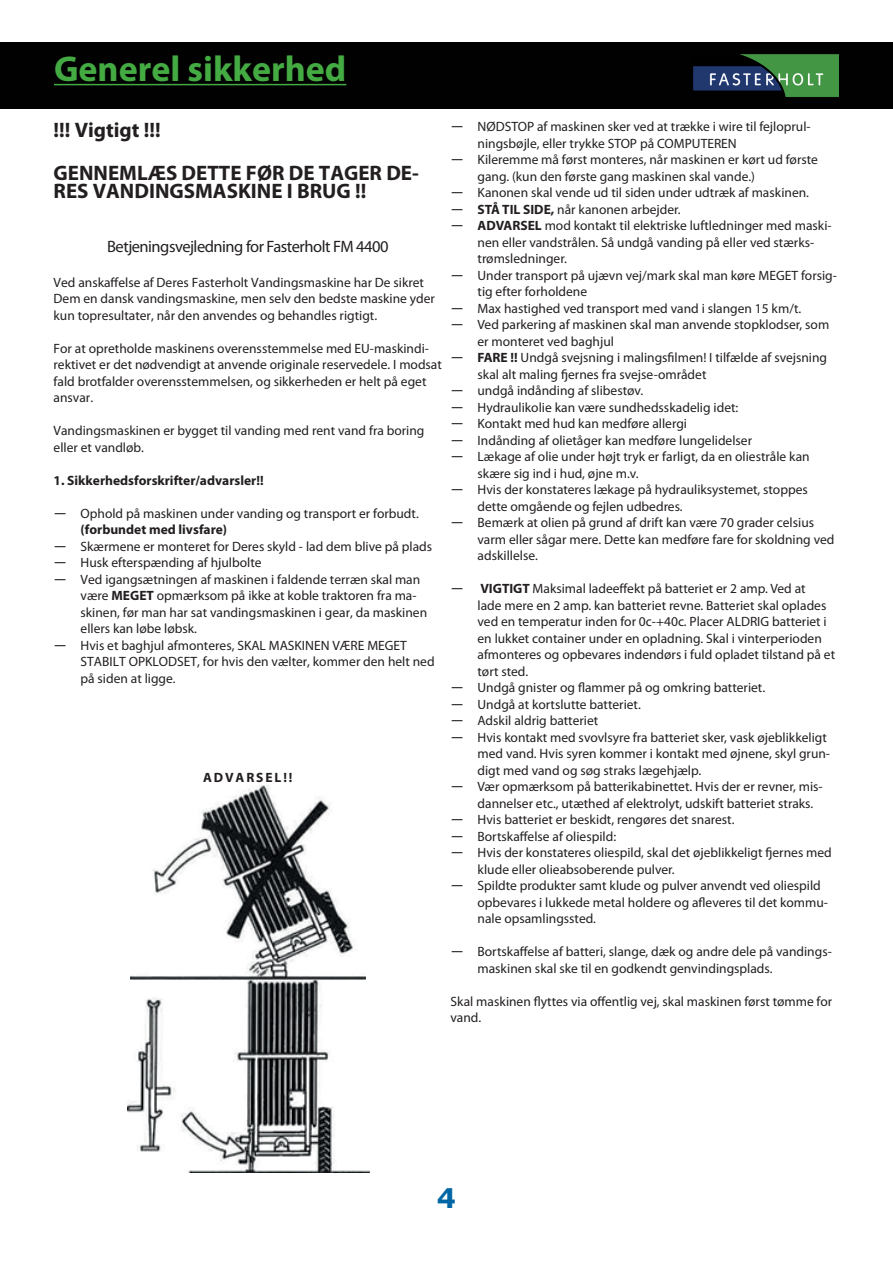
<style>
.page{position:relative;width:893px;height:1263px;background:#fff}
.page>*{position:absolute;margin:0;border:0;box-sizing:border-box;transform-origin:0 0}
.t1{font:700 36px "Myriad Pro";color:#44aa42}
.t2{font:700 27px "Verdana";color:#0065a4}
.t3{font:700 21px/43.2px "Myriad Pro";color:#231f20}
.t4{font:16.5px "Myriad Pro";letter-spacing:-.03em;color:#231f20}
.t5{font:13.5px/16.5px "Myriad Pro";color:#231f20}
.t6{font:700 13.5px "Myriad Pro";color:#231f20}
.t7{font:700 13.5px "Myriad Pro";letter-spacing:.14em;color:#231f20}
.s1{font-family:"Verdana"}
.s2{font-weight:700}
</style>
<div class="page">
<div style="left:0;top:43px;width:893px;height:66px;background:#010101"></div>
<img style="left:693px;top:54px;width:146px;height:43px">
<hr style="left:54px;top:84px;width:292px;height:1px;background:#44aa42">
<img style="left:128px;top:980px;width:241px;height:192px">
<img style="left:131px;top:785px;width:235px;height:195px">
<h1 class="t1" style="left:54px;top:45px;width:294px">Generel sikkerhed</h1>
<h3 class="t3" style="left:54px;top:108px;width:367px">!!! Vigtigt !!!<br>GENNEMLÆS DETTE FØR DE TAGER DE-</h3>
<h3 class="t3" style="left:54px;top:169px;width:314px">RES VANDINGSMASKINE I BRUG !!</h3>
<p class="t4" style="left:107px;top:236px;width:283px">Betjeningsvejledning for Fasterholt FM 4400</p>
<p class="t5" style="left:54px;top:274px;width:383px">Ved anskaffelse af Deres Fasterholt Vandingsmaskine har De sikret<br>Dem en dansk vandingsmaskine, men selv den bedste maskine yder kun topresultater, når den anvendes og behandles rigtigt.</p>
<p class="t5" style="left:54px;top:340px;width:390px">For at opretholde maskinens overensstemmelse med EU-maskindi&shy;rektivet er det nødvendigt at anvende originale reservedele. I modsat fald brotfalder overensstemmelsen, og sikkerheden er helt på eget ansvar.</p>
<p class="t5" style="left:54px;top:422px;width:372px">Vandingsmaskinen er bygget til vanding med rent vand fra boring eller et vandløb.</p>
<p class="t6" style="left:54px;top:471px;width:212px">1. Sikkerhedsforskrifter/advarsler!!</p>
<p class="t5" style="left:54px;top:505px;width:367px"><span class="s1">―</span> Ophold på maskinen under vanding og transport er forbudt.</p>
<p class="t6" style="left:81px;top:521px;width:148px">(forbundet med livsfare)</p>
<p class="t5" style="left:54px;top:538px;width:380px"><span class="s1">―</span> Skærmene er monteret for Deres skyld - lad dem blive på plads</p>
<p class="t5" style="left:54px;top:554px;width:209px"><span class="s1">―</span> Husk efterspænding af hjulbolte</p>
<p class="t5" style="left:54px;top:571px;width:368px"><span class="s1">―</span> Ved igangsætningen af maskinen i faldende terræn skal man</p>
<p class="t5" style="left:81px;top:587px;width:338px">være <span class="s2">MEGET</span> opmærksom på ikke at koble traktoren fra ma-</p>
<p class="t5" style="left:81px;top:604px;width:348px">skinen, før man har sat vandingsmaskinen i gear, da maskinen</p>
<p class="t5" style="left:81px;top:620px;width:118px">ellers kan løbe løbsk.</p>
<p class="t5" style="left:54px;top:637px;width:355px"><span class="s1">―</span> Hvis et baghjul afmonteres, SKAL MASKINEN VÆRE MEGET</p>
<p class="t5" style="left:81px;top:653px;width:356px">STABILT OPKLODSET, for hvis den vælter, kommer den helt ned</p>
<p class="t5" style="left:81px;top:670px;width:97px">på siden at ligge.</p>
<p class="t7" style="left:203px;top:768px;width:91px">ADVARSEL!!</p>
<p class="t5" style="left:451px;top:118px;width:362px"><span class="s1">―</span> NØDSTOP af maskinen sker ved at trække i wire til fejloprul-</p>
<p class="t5" style="left:478px;top:135px;width:261px">ningsbøjle, eller trykke STOP på COMPUTEREN</p>
<p class="t5" style="left:451px;top:151px;width:369px"><span class="s1">―</span> Kileremme må først monteres, når maskinen er kørt ud første</p>
<p class="t5" style="left:478px;top:168px;width:279px">gang. (kun den første gang maskinen skal vande.)</p>
<p class="t5" style="left:451px;top:184px;width:360px"><span class="s1">―</span> Kanonen skal vende ud til siden under udtræk af maskinen.</p>
<p class="t5" style="left:451px;top:201px;width:232px"><span class="s1">―</span> <span class="s2">STÅ TIL SIDE,</span> når kanonen arbejder.</p>
<p class="t5" style="left:451px;top:217px;width:383px"><span class="s1">―</span> <span class="s2">ADVARSEL</span> mod kontakt til elektriske luftledninger med maski-</p>
<p class="t5" style="left:478px;top:234px;width:338px">nen eller vandstrålen. Så undgå vanding på eller ved stærks-</p>
<p class="t5" style="left:478px;top:250px;width:91px">trømsledninger.</p>
<p class="t5" style="left:451px;top:267px;width:388px"><span class="s1">―</span> Under transport på ujævn vej/mark skal man køre MEGET forsig-</p>
<p class="t5" style="left:478px;top:283px;width:111px">tig efter forholdene</p>
<p class="t5" style="left:451px;top:300px;width:352px"><span class="s1">―</span> Max hastighed ved transport med vand i slangen 15 km/t.</p>
<p class="t5" style="left:451px;top:316px;width:380px"><span class="s1">―</span> Ved parkering af maskinen skal man anvende stopklodser, som</p>
<p class="t5" style="left:478px;top:333px;width:138px">er monteret ved baghjul</p>
<p class="t5" style="left:451px;top:349px;width:378px"><span class="s1">―</span> <span class="s2">FARE !!</span> Undgå svejsning i malingsfilmen! I tilfælde af svejsning</p>
<p class="t5" style="left:478px;top:366px;width:230px">skal alt maling fjernes fra svejse-området</p>
<p class="t5" style="left:451px;top:382px;width:194px"><span class="s1">―</span> undgå indånding af slibestøv.</p>
<p class="t5" style="left:451px;top:399px;width:289px"><span class="s1">―</span> Hydraulikolie kan være sundhedsskadelig idet:</p>
<p class="t5" style="left:451px;top:415px;width:238px"><span class="s1">―</span> Kontakt med hud kan medføre allergi</p>
<p class="t5" style="left:451px;top:432px;width:303px"><span class="s1">―</span> Indånding af olietåger kan medføre lungelidelser</p>
<p class="t5" style="left:451px;top:448px;width:361px"><span class="s1">―</span> Lækage af olie under højt tryk er farligt, da en oliestråle kan</p>
<p class="t5" style="left:478px;top:465px;width:163px">skære sig ind i hud, øjne m.v.</p>
<p class="t5" style="left:451px;top:481px;width:359px"><span class="s1">―</span> Hvis der konstateres lækage på hydrauliksystemet, stoppes</p>
<p class="t5" style="left:478px;top:498px;width:207px">dette omgående og fejlen udbedres.</p>
<p class="t5" style="left:451px;top:514px;width:365px"><span class="s1">―</span> Bemærk at olien på grund af drift kan være 70 grader celsius</p>
<p class="t5" style="left:478px;top:531px;width:358px">varm eller sågar mere. Dette kan medføre fare for skoldning ved</p>
<p class="t5" style="left:478px;top:547px;width:62px">adskillelse.</p>
<p class="t5" style="left:451px;top:580px;width:357px"><span class="s1">―</span> <span class="s2">VIGTIGT</span> Maksimal ladeeffekt på batteriet er 2 amp. Ved at</p>
<p class="t5" style="left:478px;top:597px;width:350px">lade mere en 2 amp. kan batteriet revne. Batteriet skal oplades</p>
<p class="t5" style="left:478px;top:613px;width:351px">ved en temperatur inden for 0c-+40c. Placer ALDRIG batteriet i</p>
<p class="t5" style="left:478px;top:630px;width:346px">en lukket container under en opladning. Skal i vinterperioden</p>
<p class="t5" style="left:478px;top:646px;width:359px">afmonteres og opbevares indendørs i fuld opladet tilstand på et</p>
<p class="t5" style="left:478px;top:663px;width:52px">tørt sted.</p>
<p class="t5" style="left:451px;top:679px;width:316px"><span class="s1">―</span> Undgå gnister og flammer på og omkring batteriet.</p>
<p class="t5" style="left:451px;top:696px;width:192px"><span class="s1">―</span> Undgå at kortslutte batteriet.</p>
<p class="t5" style="left:451px;top:712px;width:149px"><span class="s1">―</span> Adskil aldrig batteriet</p>
<p class="t5" style="left:451px;top:729px;width:378px"><span class="s1">―</span> Hvis kontakt med svovlsyre fra batteriet sker, vask øjeblikkeligt</p>
<p class="t5" style="left:478px;top:745px;width:354px">med vand. Hvis syren kommer i kontakt med øjnene, skyl grun-</p>
<p class="t5" style="left:478px;top:762px;width:225px">digt med vand og søg straks lægehjælp.</p>
<p class="t5" style="left:451px;top:778px;width:374px"><span class="s1">―</span> Vær opmærksom på batterikabinettet. Hvis der er revner, mis-</p>
<p class="t5" style="left:478px;top:795px;width:337px">dannelser etc., utæthed af elektrolyt, udskift batteriet straks.</p>
<p class="t5" style="left:451px;top:811px;width:285px"><span class="s1">―</span> Hvis batteriet er beskidt, rengøres det snarest.</p>
<p class="t5" style="left:451px;top:828px;width:167px"><span class="s1">―</span> Bortskaffelse af oliespild:</p>
<p class="t5" style="left:451px;top:844px;width:383px"><span class="s1">―</span> Hvis der konstateres oliespild, skal det øjeblikkeligt fjernes med</p>
<p class="t5" style="left:478px;top:861px;width:199px">klude eller olieabsoberende pulver.</p>
<p class="t5" style="left:451px;top:877px;width:372px"><span class="s1">―</span> Spildte produkter samt klude og pulver anvendt ved oliespild</p>
<p class="t5" style="left:478px;top:894px;width:352px">opbevares i lukkede metal holdere og afleveres til det kommu-</p>
<p class="t5" style="left:478px;top:910px;width:120px">nale opsamlingssted.</p>
<p class="t5" style="left:478px;top:943px;width:356px;text-indent:-27px"><span class="s1">―</span> Bortskaffelse af batteri, slange, dæk og andre dele på vandings&shy;maskinen skal ske til en godkendt genvindingsplads.</p>
<p class="t5" style="left:451px;top:993px;width:383px">Skal maskinen flyttes via offentlig vej, skal maskinen først tømme for vand.</p>
<h2 class="t2" style="left:437px;top:1179px;width:21px">4</h2>
</div>
